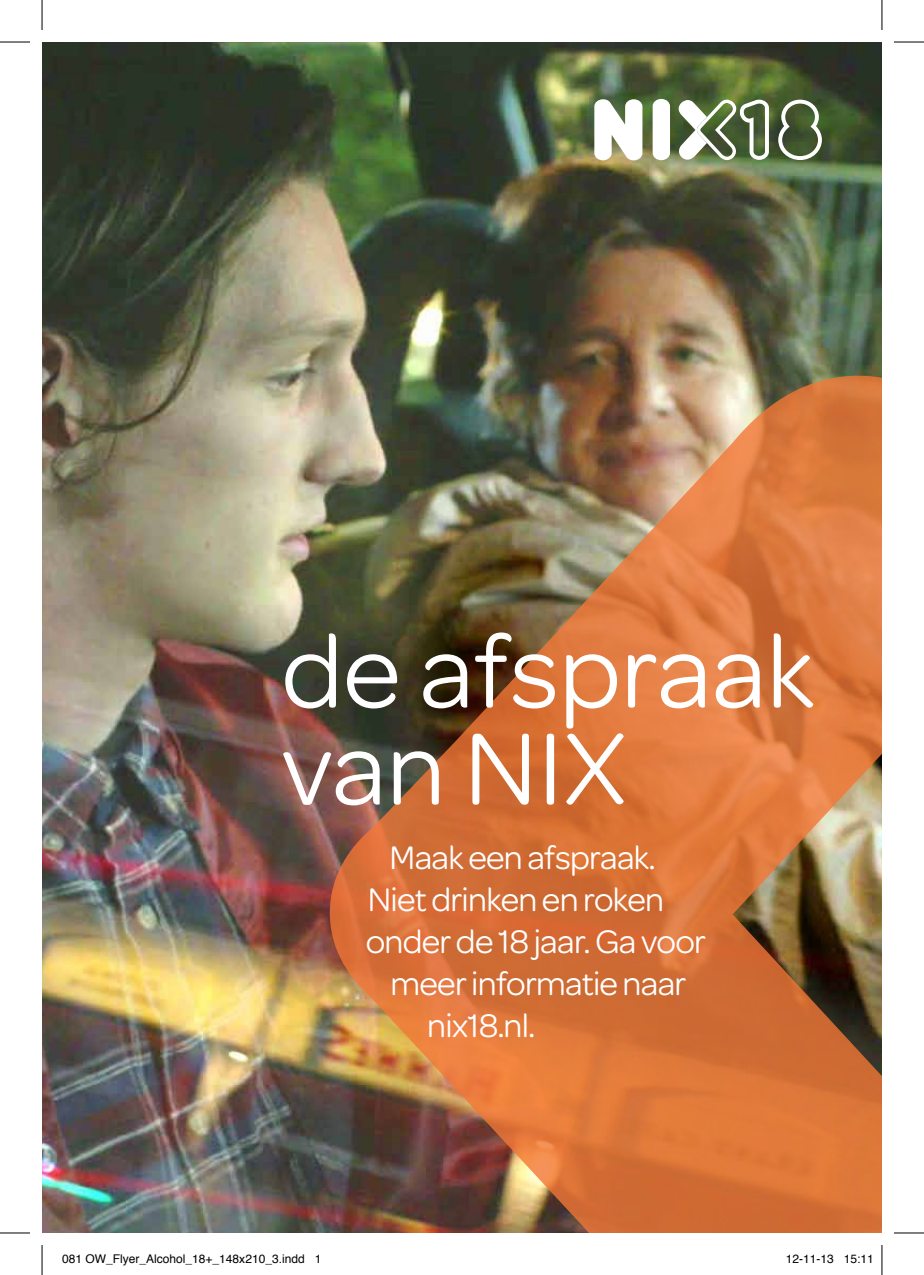
<style>
.page{position:relative;width:924px;height:1275px;background:#fff}
.page>*{position:absolute;margin:0;border:0;box-sizing:border-box;transform-origin:0 0}
.t1{font:108.4px/97px "Omnes";color:#fff}
.t2{font:34.8px "Omnes";letter-spacing:-.02em;color:#fff}
.t3{font:12px "Helvetica";color:#000}
</style>
<div class="page">
<img style="left:42px;top:42px;width:839px;height:1191px">
<img style="left:329px;top:376px;width:552px;height:857px">
<svg style="left:652px;top:99px;width:17px;height:61px"></svg>
<svg style="left:594px;top:99px;width:48px;height:61px"></svg>
<svg style="left:777px;top:100px;width:44px;height:60px"></svg>
<svg style="left:676px;top:100px;width:92px;height:60px"></svg>
<hr style="left:0;top:42px;width:30px;height:1px;background:#000">
<hr style="left:893px;top:42px;width:30px;height:1px;background:#000">
<hr style="left:0;top:1232px;width:30px;height:1px;background:#000">
<hr style="left:893px;top:1232px;width:30px;height:1px;background:#000">
<hr style="left:42px;top:0;width:1px;height:30px;background:#000">
<hr style="left:42px;top:1245px;width:1px;height:30px;background:#000">
<hr style="left:881px;top:0;width:1px;height:30px;background:#000">
<hr style="left:881px;top:1245px;width:1px;height:30px;background:#000">
<h1 class="t1" style="left:281px;top:623px;width:534px">de afspraak van NIX</h1>
<p class="t2" style="left:389px;top:838px;width:267px">Maak een afspraak.</p>
<p class="t2" style="left:367px;top:880px;width:298px">Niet drinken en roken</p>
<p class="t2" style="left:365px;top:922px;width:341px">onder de 18 jaar. Ga voor</p>
<p class="t2" style="left:390px;top:964px;width:297px">meer informatie naar</p>
<p class="t2" style="left:427px;top:1005px;width:110px">nix18.nl.</p>
<p class="t3" style="left:62px;top:1249px;width:261px">081 OW_Flyer_Alcohol_18+_148x210_3.indd 1</p>
<p class="t3" style="left:785px;top:1249px;width:90px">12-11-13 15:11</p>
</div>
